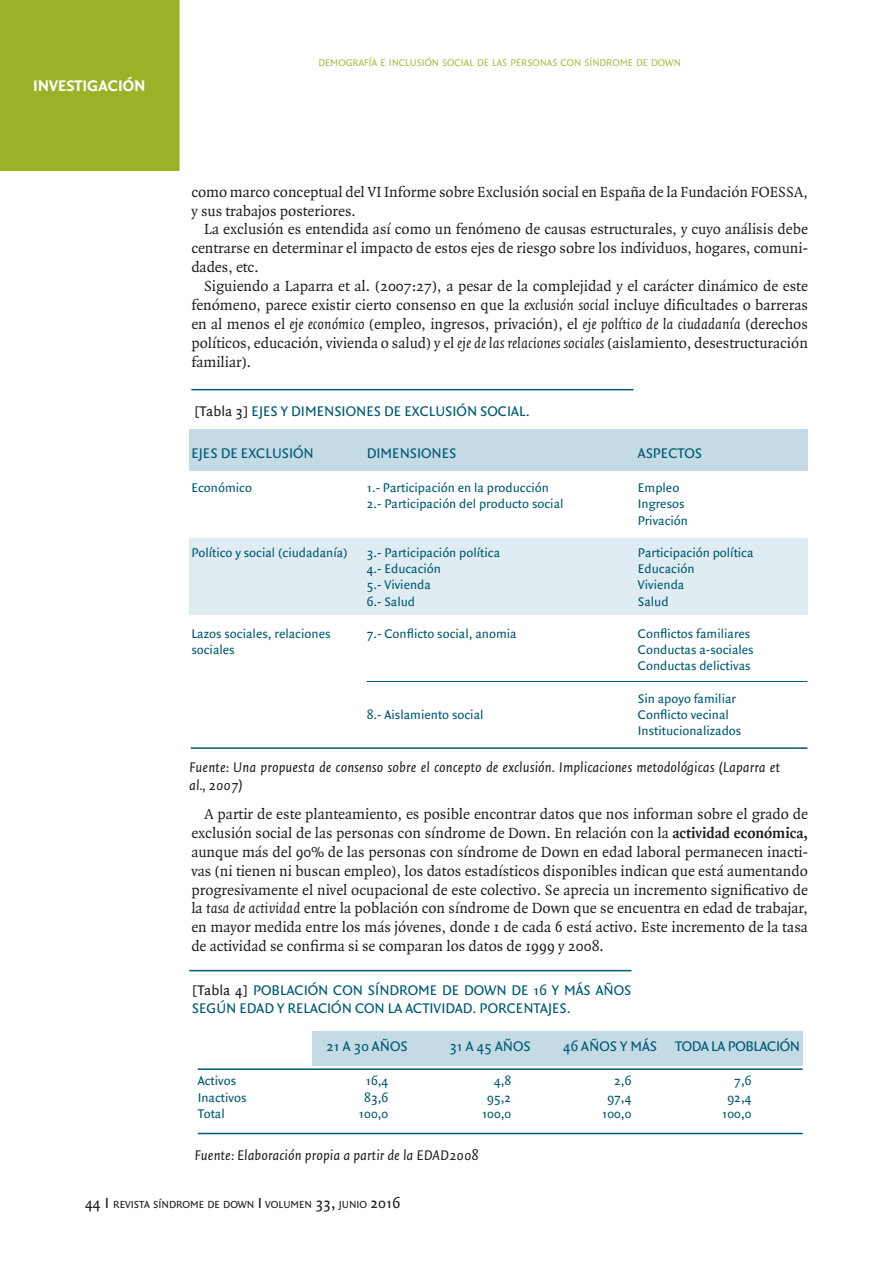
<style>
.page{position:relative;width:893px;height:1263px;background:#fff}
.page>*{position:absolute;margin:0;border:0;box-sizing:border-box;transform-origin:0 0}
.t1{font:700 16.5px "Quadraat Sans";color:#fff}
.Normal_sin_meter{font:15.75px/18.9px "Quadraat";color:#231f20;text-align:justify}
.Tabla_titular{font:15px/18px "Quadraat Sans";color:#005a74}
.t2{font:italic 15px/18px "Quadraat Sans";color:#231f20}
.Tabla_titular-2{font:15px "Quadraat Sans";letter-spacing:-.025em;color:#005a74}
.Tabla{font:13.5px/16.2px "Quadraat Sans";color:#005a74}
.t3{font:10.95px "Quadraat Sans";color:#231f20}
.Titulito{font:10.5px "Quadraat Sans";color:#adbe4f}
.s1{font-style:italic}
.s2{color:#231f20}
.s3{font-weight:700}
.s4{font-size:15.75px}
</style>
<div class="page">
<div style="left:3px;top:3px;width:173px;height:165px;background:#9cb226"></div>
<div style="left:0;top:0;width:179px;height:171px;border:2px solid #9cb226"></div>
<div style="left:189px;top:429px;width:619px;height:42px;background:#c4dbe5"></div>
<div style="left:189px;top:538px;width:619px;height:76px;background:#dfecf1"></div>
<hr style="left:191px;top:747px;width:616px;height:2px;background:#005a74">
<hr style="left:367px;top:681px;width:440px;height:1px;background:#005a74">
<hr style="left:191px;top:389px;width:443px;height:1px;background:#005a74">
<div style="left:312px;top:1032px;width:491px;height:34px;background:#c4dbe5"></div>
<hr style="left:198px;top:1068px;width:605px;height:2px;background:#005a74">
<hr style="left:198px;top:1133px;width:605px;height:1px;background:#005a74">
<hr style="left:189px;top:970px;width:442px;height:1px;background:#005a74">
<p class="t1" style="left:33px;top:76px;width:114px">INVESTIGACIÓN</p>
<p class="Titulito" style="left:318px;top:56px;width:364px">DEMOGRAFÍA E INCLUSIÓN SOCIAL DE LAS PERSONAS CON SÍNDROME DE DOWN</p>
<p class="Normal_sin_meter" style="left:191px;top:183px;width:618px">como marco conceptual del VI Informe sobre Exclusión social en España de la Fundación FOESSA, y sus trabajos posteriores.</p>
<p class="Normal_sin_meter" style="left:191px;top:220px;width:618px;text-indent:13px">La exclusión es entendida así como un fenómeno de causas estructurales, y cuyo análisis debe centrarse en determinar el impacto de estos ejes de riesgo sobre los individuos, hogares, comuni&shy;dades, etc.</p>
<p class="Normal_sin_meter" style="left:191px;top:277px;width:618px;text-indent:13px">Siguiendo a Laparra et al. (2007:27), a pesar de la complejidad y el carácter dinámico de este fenómeno, parece existir cierto consenso en que la <span class="s1">exclusión social</span> incluye dificultades o barreras en al menos el <span class="s1">eje económico</span> (empleo, ingresos, privación), el <span class="s1">eje político de la ciudadanía</span> (derechos políticos, educación, vivienda o salud) y el <span class="s1">eje de las relaciones sociales</span> (aislamiento, desestructuración familiar).</p>
<p class="Tabla_titular" style="left:194px;top:403px;width:337px"><span class="s2">[Tabla 3]</span> EJES Y DIMENSIONES DE EXCLUSIÓN SOCIAL.</p>
<p class="Tabla_titular" style="left:191px;top:445px;width:124px">EJES DE EXCLUSIÓN</p>
<p class="Tabla" style="left:191px;top:480px;width:62px">Económico</p>
<p class="Tabla" style="left:191px;top:545px;width:158px">Político y social (ciudadanía)</p>
<p class="Tabla" style="left:191px;top:626px;width:141px">Lazos sociales, relaciones sociales</p>
<p class="Tabla_titular" style="left:367px;top:445px;width:91px">DIMENSIONES</p>
<p class="Tabla" style="left:367px;top:480px;width:184px">1.- Participación en la producción</p>
<p class="Tabla" style="left:367px;top:496px;width:198px">2.- Participación del producto social</p>
<p class="Tabla" style="left:367px;top:545px;width:135px">3.- Participación política</p>
<p class="Tabla" style="left:367px;top:561px;width:76px">4.- Educación</p>
<p class="Tabla" style="left:367px;top:577px;width:66px">5.- Vivienda</p>
<p class="Tabla" style="left:367px;top:593px;width:50px">6.- Salud</p>
<p class="Tabla" style="left:367px;top:626px;width:151px">7.- Conflicto social, anomia</p>
<p class="Tabla" style="left:367px;top:707px;width:118px">8.- Aislamiento social</p>
<p class="Tabla_titular" style="left:638px;top:445px;width:66px">ASPECTOS</p>
<p class="Tabla" style="left:638px;top:480px;width:43px">Empleo</p>
<p class="Tabla" style="left:638px;top:496px;width:48px">Ingresos</p>
<p class="Tabla" style="left:638px;top:512px;width:52px">Privación</p>
<p class="Tabla" style="left:638px;top:545px;width:117px">Participación política</p>
<p class="Tabla" style="left:638px;top:561px;width:58px">Educación</p>
<p class="Tabla" style="left:638px;top:577px;width:48px">Vivienda</p>
<p class="Tabla" style="left:638px;top:593px;width:32px">Salud</p>
<p class="Tabla" style="left:638px;top:626px;width:114px">Conflictos familiares</p>
<p class="Tabla" style="left:638px;top:642px;width:117px">Conductas a-sociales</p>
<p class="Tabla" style="left:638px;top:658px;width:114px">Conductas delictivas</p>
<p class="Tabla" style="left:638px;top:691px;width:100px">Sin apoyo familiar</p>
<p class="Tabla" style="left:638px;top:707px;width:93px">Conflicto vecinal</p>
<p class="Tabla" style="left:638px;top:723px;width:105px">Institucionalizados</p>
<p class="t2" style="left:189px;top:759px;width:593px">Fuente: Una propuesta de consenso sobre el concepto de exclusión. Implicaciones metodológicas (Laparra et al., 2007)</p>
<p class="Normal_sin_meter" style="left:191px;top:805px;width:618px;text-indent:13px">A partir de este planteamiento, es posible encontrar datos que nos informan sobre el grado de exclusión social de las personas con síndrome de Down. En relación con la <span class="s3">actividad económica, </span>aunque más del 90% de las personas con síndrome de Down en edad laboral permanecen inacti&shy;vas (ni tienen ni buscan empleo), los datos estadísticos disponibles indican que está aumentando progresivamente el nivel ocupacional de este colectivo. Se aprecia un incremento significativo de la <span class="s1">tasa de actividad</span> entre la población con síndrome de Down que se encuentra en edad de trabajar, en mayor medida entre los más jóvenes, donde 1 de cada 6 está activo. Este incremento de la tasa de actividad se confirma si se comparan los datos de 1999 y 2008.</p>
<p class="Tabla_titular" style="left:192px;top:981px;width:441px"><span class="s2">[Tabla 4]</span> POBLACIÓN CON SÍNDROME DE DOWN DE 16 Y MÁS AÑOS<br>SEGÚN EDAD Y RELACIÓN CON LA ACTIVIDAD. PORCENTAJES.</p>
<p class="Tabla" style="left:198px;top:1073px;width:40px">Activos</p>
<p class="Tabla" style="left:198px;top:1089px;width:50px">Inactivos</p>
<p class="Tabla" style="left:198px;top:1106px;width:29px">Total</p>
<p class="Tabla_titular" style="left:326px;top:1038px;width:83px">21 A 30 AÑOS</p>
<p class="Tabla" style="left:366px;top:1073px;width:24px">16,4</p>
<p class="Tabla" style="left:364px;top:1089px;width:26px">83,6</p>
<p class="Tabla" style="left:359px;top:1106px;width:31px">100,0</p>
<p class="Tabla_titular" style="left:449px;top:1038px;width:83px">31 A 45 AÑOS</p>
<p class="Tabla" style="left:494px;top:1073px;width:19px">4,8</p>
<p class="Tabla" style="left:487px;top:1089px;width:26px">95,2</p>
<p class="Tabla" style="left:482px;top:1106px;width:31px">100,0</p>
<p class="t2" style="left:195px;top:1147px;width:286px">Fuente: Elaboración propia a partir de la EDAD2008</p>
<p class="Tabla_titular" style="left:563px;top:1038px;width:96px">46 AÑOS Y MÁS</p>
<p class="Tabla" style="left:614px;top:1073px;width:19px">2,6</p>
<p class="Tabla" style="left:607px;top:1089px;width:26px">97,4</p>
<p class="Tabla" style="left:602px;top:1106px;width:31px">100,0</p>
<p class="Tabla_titular-2" style="left:675px;top:1038px;width:126px">TODA LA POBLACIÓN</p>
<p class="Tabla" style="left:734px;top:1073px;width:19px">7,6</p>
<p class="Tabla" style="left:728px;top:1089px;width:26px">92,4</p>
<p class="Tabla" style="left:722px;top:1106px;width:31px">100,0</p>
<p class="t3" style="left:85px;top:1198px;width:317px"><span class="s4">44</span> <span class="s4">I</span> REVISTA SÍNDROME DE DOWN <span class="s4">I</span> VOLUMEN <span class="s4">33,</span> JUNIO <span class="s4">2016</span></p>
</div>
